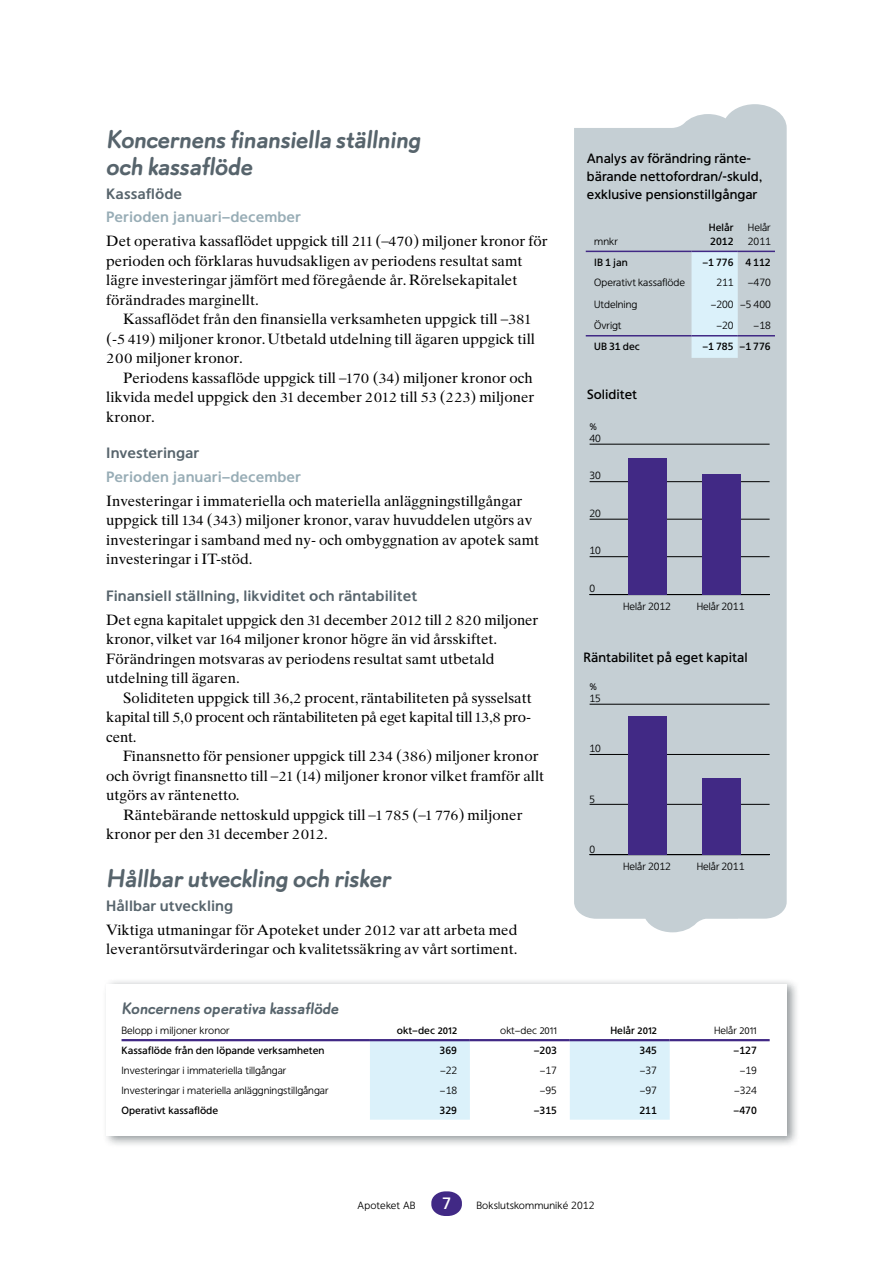
<style>
.page{position:relative;width:893px;height:1263px;background:#fff}
.page>*{position:absolute;margin:0;border:0;box-sizing:border-box;transform-origin:0 0}
.t1{font:700 25.5px/27px "Apoprat";color:#57646c}
.t2{font:700 16.5px "Apoprat";letter-spacing:.01em;color:#57646c}
.t3{font:500 16.5px "Apoteket Sans";color:#fff}
.t4{font:15px/19.5px "Apoteket Serif";color:#000}
.t5{font:700 15px "Apoteket Sans";color:#57646c}
.t6{font:700 15px "Apoteket Sans";color:#98adb6}
.t7{font:500 13.5px/18px "Apoteket Sans";color:#000}
.t8{font:10.5px/12px "Apoteket Sans";color:#000}
.t9{font:500 10.5px/13.5px "Apoteket Sans";color:#000}
</style>
<div class="page">
<svg style="left:431px;top:1191px;width:31px;height:25px"></svg>
<div style="left:574px;top:104px;width:213px;height:828px;background:#c5cfd4"></div>
<div style="left:102px;top:978px;width:698px;height:169px;background:#131f25;opacity:.45"></div>
<div style="left:106px;top:984px;width:681px;height:151px;background:#fff"></div>
<svg style="left:370px;top:1041px;width:300px;height:79px"></svg>
<hr style="left:122px;top:1039px;width:248px;height:2px;background:#412985">
<hr style="left:370px;top:1039px;width:100px;height:2px;background:#412985">
<hr style="left:470px;top:1039px;width:100px;height:2px;background:#412985">
<hr style="left:570px;top:1039px;width:100px;height:2px;background:#412985">
<hr style="left:670px;top:1039px;width:100px;height:2px;background:#412985">
<div style="left:691px;top:252px;width:47px;height:106px;background:#dbf1fa"></div>
<hr style="left:586px;top:335px;width:105px;height:1px;background:#412985">
<hr style="left:691px;top:335px;width:47px;height:1px;background:#412985">
<hr style="left:738px;top:335px;width:37px;height:1px;background:#412985">
<hr style="left:586px;top:251px;width:105px;height:1px;background:#412985">
<hr style="left:691px;top:251px;width:47px;height:1px;background:#412985">
<hr style="left:738px;top:251px;width:37px;height:1px;background:#412985">
<hr style="left:590px;top:444px;width:180px;height:1px;background:#000">
<hr style="left:590px;top:481px;width:180px;height:1px;background:#000">
<hr style="left:590px;top:519px;width:180px;height:1px;background:#000">
<hr style="left:590px;top:556px;width:180px;height:1px;background:#000">
<hr style="left:590px;top:594px;width:180px;height:1px;background:#000">
<div style="left:702px;top:474px;width:38px;height:121px;background:#412985"></div>
<div style="left:628px;top:458px;width:38px;height:137px;background:#412985"></div>
<hr style="left:590px;top:704px;width:180px;height:1px;background:#000">
<hr style="left:590px;top:754px;width:180px;height:1px;background:#000">
<hr style="left:590px;top:804px;width:180px;height:1px;background:#000">
<hr style="left:590px;top:854px;width:180px;height:1px;background:#000">
<div style="left:702px;top:778px;width:38px;height:77px;background:#412985"></div>
<div style="left:628px;top:716px;width:38px;height:139px;background:#412985"></div>
<h1 class="t1" style="left:106px;top:125px;width:316px">Koncernens finansiella ställning och kassaflöde</h1>
<p class="t5" style="left:106px;top:185px;width:77px">Kassaflöde</p>
<p class="t6" style="left:106px;top:208px;width:196px">Perioden januari–december</p>
<p class="t4" style="left:106px;top:231px;width:443px">Det operativa kassaflödet uppgick till 211 (–470) miljoner kronor för perioden och förklaras huvudsakligen av periodens resultat samt lägre investeringar jämfört med föregående år. Rörelsekapitalet förändrades marginellt.</p>
<p class="t4" style="left:106px;top:309px;width:430px;text-indent:17px">Kassaflödet från den finansiella verksamheten uppgick till –381 (-5 419) miljoner kronor. Utbetald utdelning till ägaren uppgick till<br>200 miljoner kronor.</p>
<p class="t4" style="left:106px;top:368px;width:430px;text-align:justify;text-indent:17px">Periodens kassaflöde uppgick till –170 (34) miljoner kronor och likvida medel uppgick den 31 december 2012 till 53 (223) miljoner kronor.</p>
<p class="t5" style="left:106px;top:444px;width:94px">Investeringar</p>
<p class="t6" style="left:106px;top:468px;width:196px">Perioden januari–december</p>
<p class="t4" style="left:106px;top:491px;width:434px">Investeringar i immateriella och materiella anläggningstillgångar uppgick till 134 (343) miljoner kronor, varav huvuddelen utgörs av investeringar i samband med ny- och ombyggnation av apotek samt investeringar i IT-stöd.</p>
<p class="t5" style="left:106px;top:587px;width:312px">Finansiell ställning, likviditet och räntabilitet</p>
<p class="t4" style="left:106px;top:609px;width:434px">Det egna kapitalet uppgick den 31 december 2012 till 2 820 miljoner kronor, vilket var 164 miljoner kronor högre än vid årsskiftet.<br>Förändringen motsvaras av periodens resultat samt utbetald utdelning till ägaren.</p>
<p class="t4" style="left:106px;top:687px;width:427px;text-align:justify;text-indent:17px">Soliditeten uppgick till 36,2 procent, räntabiliteten på sysselsatt kapital till 5,0 procent och räntabiliteten på eget kapital till 13,8 pro&shy;cent.</p>
<p class="t4" style="left:106px;top:746px;width:439px;text-indent:17px">Finansnetto för pensioner uppgick till 234 (386) miljoner kronor och övrigt finansnetto till –21 (14) miljoner kronor vilket framför allt utgörs av räntenetto.</p>
<p class="t4" style="left:106px;top:804px;width:418px;text-indent:17px">Räntebärande nettoskuld uppgick till –1 785 (–1 776) miljoner kronor per den 31 december 2012.</p>
<h1 class="t1" style="left:106px;top:864px;width:286px">Hållbar utveckling och risker</h1>
<p class="t5" style="left:106px;top:897px;width:128px">Hållbar utveckling</p>
<p class="t4" style="left:106px;top:920px;width:413px">Viktiga utmaningar för Apoteket under 2012 var att arbeta med leverantörsutvärderingar och kvalitetssäkring av vårt sortiment.</p>
<p class="t7" style="left:587px;top:150px;width:177px">Analys av förändring ränte&shy;bärande nettofordran/-skuld, exklusive pensionstillgångar</p>
<p class="t8" style="left:594px;top:235px;width:25px">mnkr</p>
<p class="t9" style="left:709px;top:221px;width:26px">Helår<br>2012</p>
<p class="t8" style="left:748px;top:221px;width:24px;line-height:13.5px">Helår<br>2011</p>
<p class="t9" style="left:594px;top:255px;width:35px">IB 1 jan</p>
<p class="t9" style="left:702px;top:255px;width:70px">–1 776 4 112</p>
<p class="t8" style="left:594px;top:277px;width:92px">Operativt kassaflöde</p>
<p class="t8" style="left:716px;top:277px;width:19px">211</p>
<p class="t8" style="left:748px;top:277px;width:24px">–470</p>
<p class="t8" style="left:594px;top:298px;width:44px">Utdelning</p>
<p class="t8" style="left:711px;top:298px;width:62px">–200 –5 400</p>
<p class="t8" style="left:594px;top:319px;width:29px">Övrigt</p>
<p class="t8" style="left:716px;top:319px;width:19px">–20</p>
<p class="t8" style="left:754px;top:319px;width:19px">–18</p>
<p class="t9" style="left:594px;top:340px;width:47px">UB 31 dec</p>
<p class="t9" style="left:702px;top:340px;width:70px">–1 785 –1 776</p>
<p class="t7" style="left:587px;top:385px;width:52px">Soliditet</p>
<p class="t8" style="left:590px;top:420px;width:13px">%<br>40</p>
<p class="t8" style="left:590px;top:470px;width:13px">30</p>
<p class="t8" style="left:590px;top:507px;width:13px">20</p>
<p class="t8" style="left:590px;top:544px;width:13px">10</p>
<p class="t8" style="left:590px;top:582px;width:7px">0</p>
<p class="t8" style="left:623px;top:600px;width:49px">Helår 2012</p>
<p class="t8" style="left:697px;top:600px;width:49px">Helår 2011</p>
<p class="t7" style="left:583px;top:648px;width:166px">Räntabilitet på eget kapital</p>
<p class="t8" style="left:590px;top:680px;width:13px">%<br>15</p>
<p class="t8" style="left:590px;top:743px;width:13px">10</p>
<p class="t8" style="left:590px;top:793px;width:7px">5</p>
<p class="t8" style="left:590px;top:843px;width:7px">0</p>
<p class="t8" style="left:623px;top:860px;width:49px">Helår 2012</p>
<p class="t8" style="left:697px;top:860px;width:49px">Helår 2011</p>
<p class="t2" style="left:122px;top:999px;width:219px">Koncernens operativa kassaflöde</p>
<p class="t8" style="left:122px;top:1024px;width:110px">Belopp i miljoner kronor</p>
<p class="t9" style="left:397px;top:1024px;width:62px">okt–dec 2012</p>
<p class="t8" style="left:500px;top:1024px;width:58px">okt–dec 2011</p>
<p class="t9" style="left:610px;top:1024px;width:48px">Helår 2012</p>
<p class="t8" style="left:714px;top:1024px;width:44px">Helår 2011</p>
<p class="t9" style="left:122px;top:1043px;width:205px">Kassaflöde från den löpande verksamheten</p>
<p class="t9" style="left:440px;top:1043px;width:19px">369</p>
<p class="t9" style="left:534px;top:1043px;width:25px">–203</p>
<p class="t9" style="left:639px;top:1043px;width:19px">345</p>
<p class="t9" style="left:734px;top:1043px;width:25px">–127</p>
<p class="t8" style="left:122px;top:1064px;width:166px">Investeringar i immateriella tillgångar</p>
<p class="t8" style="left:440px;top:1064px;width:19px">–22</p>
<p class="t8" style="left:540px;top:1064px;width:19px">–17</p>
<p class="t8" style="left:640px;top:1064px;width:19px">–37</p>
<p class="t8" style="left:740px;top:1064px;width:19px">–19</p>
<p class="t8" style="left:122px;top:1084px;width:208px">Investeringar i materiella anläggningstillgångar</p>
<p class="t8" style="left:440px;top:1084px;width:19px">–18</p>
<p class="t8" style="left:540px;top:1084px;width:19px">–95</p>
<p class="t8" style="left:640px;top:1084px;width:19px">–97</p>
<p class="t8" style="left:734px;top:1084px;width:24px">–324</p>
<p class="t9" style="left:121px;top:1103px;width:98px">Operativt kassaflöde</p>
<p class="t9" style="left:440px;top:1103px;width:19px">329</p>
<p class="t9" style="left:534px;top:1103px;width:25px">–315</p>
<p class="t9" style="left:639px;top:1103px;width:19px">211</p>
<p class="t9" style="left:734px;top:1103px;width:25px">–470</p>
<p class="t8" style="left:358px;top:1200px;width:60px">Apoteket AB</p>
<p class="t3" style="left:442px;top:1193px;width:11px">7</p>
<p class="t8" style="left:476px;top:1200px;width:120px">Bokslutskommuniké 2012</p>
</div>
